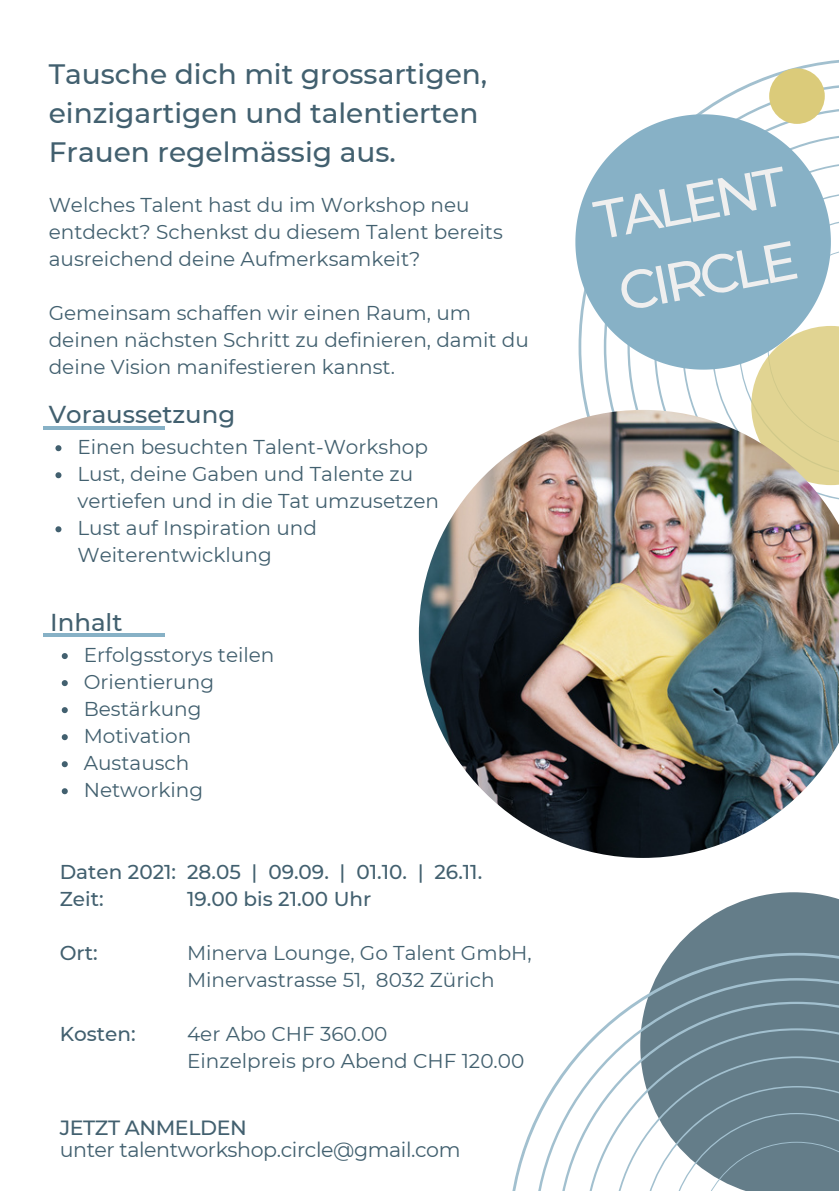
<style>
.page{position:relative;width:839px;height:1191px;background:#fff}
.page>*{position:absolute;margin:0;border:0;box-sizing:border-box;transform-origin:0 0}
.t1{font:500 54px "Montserrat";color:#efefef}
.t2{font:500 28px/39px "Montserrat";color:#42606f}
.t3{font:500 24.4px "Montserrat";color:#42606f}
.t4{font:20.6px "Montserrat";letter-spacing:-.02em;color:#42606f}
.t5{font:500 20.6px "Montserrat";letter-spacing:-.02em;color:#42606f}
.t6{font:20px/27px "Montserrat";color:#42606f}
.t7{font:500 20px "Montserrat";color:#42606f}
</style>
<div class="page">
<svg style="left:605px;top:84px;width:233px;height:326px"></svg>
<svg style="left:671px;top:892px;width:167px;height:61px;fill:#647d89"></svg>
<svg style="left:512px;top:953px;width:326px;height:238px"></svg>
<svg style="left:533px;top:978px;width:305px;height:213px;fill:#647d89"></svg>
<svg style="left:711px;top:192px;width:127px;height:218px"></svg>
<div style="left:769px;top:68px;width:55px;height:56px;background:#dbcb7a;border-radius:50%"></div>
<svg style="left:575px;top:114px;width:255px;height:256px;fill:#87b1c6"></svg>
<hr style="left:43px;top:426px;width:122px;height:3px;background:#87b1c6">
<hr style="left:43px;top:634px;width:122px;height:3px;background:#87b1c6">
<img style="left:419px;top:410px;width:419px;height:448px">
<svg style="left:55px;top:445px;width:6px;height:6px"></svg>
<svg style="left:55px;top:472px;width:6px;height:6px"></svg>
<svg style="left:55px;top:526px;width:6px;height:6px"></svg>
<svg style="left:62px;top:653px;width:6px;height:6px"></svg>
<svg style="left:62px;top:680px;width:6px;height:6px"></svg>
<svg style="left:62px;top:707px;width:6px;height:6px"></svg>
<svg style="left:62px;top:734px;width:6px;height:6px"></svg>
<svg style="left:62px;top:761px;width:6px;height:6px"></svg>
<svg style="left:62px;top:788px;width:6px;height:6px"></svg>
<p class="t2" style="left:49px;top:55px;width:440px">Tausche dich mit grossartigen, einzigartigen und talentierten<br>Frauen regelmässig aus.</p>
<p class="t6" style="left:49px;top:191px;width:455px">Welches Talent hast du im Workshop neu entdeckt? Schenkst du diesem Talent bereits ausreichend deine Aufmerksamkeit?</p>
<p class="t6" style="left:49px;top:300px;width:481px">Gemeinsam schaffen wir einen Raum, um deinen nächsten Schritt zu definieren, damit du deine Vision manifestieren kannst.</p>
<p class="t3" style="left:49px;top:399px;width:188px">Voraussetzung</p>
<p class="t6" style="left:77px;top:434px;width:352px">Einen besuchten Talent-Workshop</p>
<p class="t6" style="left:77px;top:461px;width:363px">Lust, deine Gaben und Talente zu vertiefen und in die Tat umzusetzen</p>
<p class="t6" style="left:77px;top:515px;width:241px">Lust auf Inspiration und<br>Weiterentwicklung</p>
<p class="t3" style="left:50px;top:607px;width:74px">Inhalt</p>
<p class="t6" style="left:84px;top:641px;width:192px">Erfolgsstorys teilen</p>
<p class="t6" style="left:84px;top:668px;width:132px">Orientierung</p>
<p class="t6" style="left:84px;top:695px;width:119px">Bestärkung</p>
<p class="t6" style="left:84px;top:723px;width:109px">Motivation</p>
<p class="t6" style="left:84px;top:750px;width:107px">Austausch</p>
<p class="t6" style="left:84px;top:777px;width:121px">Networking</p>
<p class="t7" style="left:60px;top:860px;width:118px">Daten 2021:</p>
<p class="t7" style="left:60px;top:887px;width:45px">Zeit:</p>
<p class="t7" style="left:60px;top:941px;width:39px">Ort:</p>
<p class="t7" style="left:60px;top:1022px;width:77px">Kosten:</p>
<p class="t7" style="left:187px;top:860px;width:296px">28.05 | 09.09. | 01.10. | 26.11.</p>
<p class="t7" style="left:187px;top:887px;width:186px">19.00 bis 21.00 Uhr</p>
<p class="t6" style="left:187px;top:940px;width:346px">Minerva Lounge, Go Talent GmbH,</p>
<p class="t6" style="left:187px;top:967px;width:309px">Minervastrasse 51, 8032 Zürich</p>
<p class="t6" style="left:187px;top:1021px;width:202px">4er Abo CHF 360.00</p>
<p class="t6" style="left:187px;top:1048px;width:339px">Einzelpreis pro Abend CHF 120.00</p>
<p class="t5" style="left:60px;top:1115px;width:188px">JETZT ANMELDEN</p>
<p class="t4" style="left:60px;top:1137px;width:402px">unter talentworkshop.circle@gmail.com</p>
<p class="t1" style="left:589px;top:189px;width:195px;rotate:-11deg">TALENT</p>
<p class="t1" style="left:612px;top:260px;width:183px;rotate:-11deg">CIRCLE</p>
</div>
